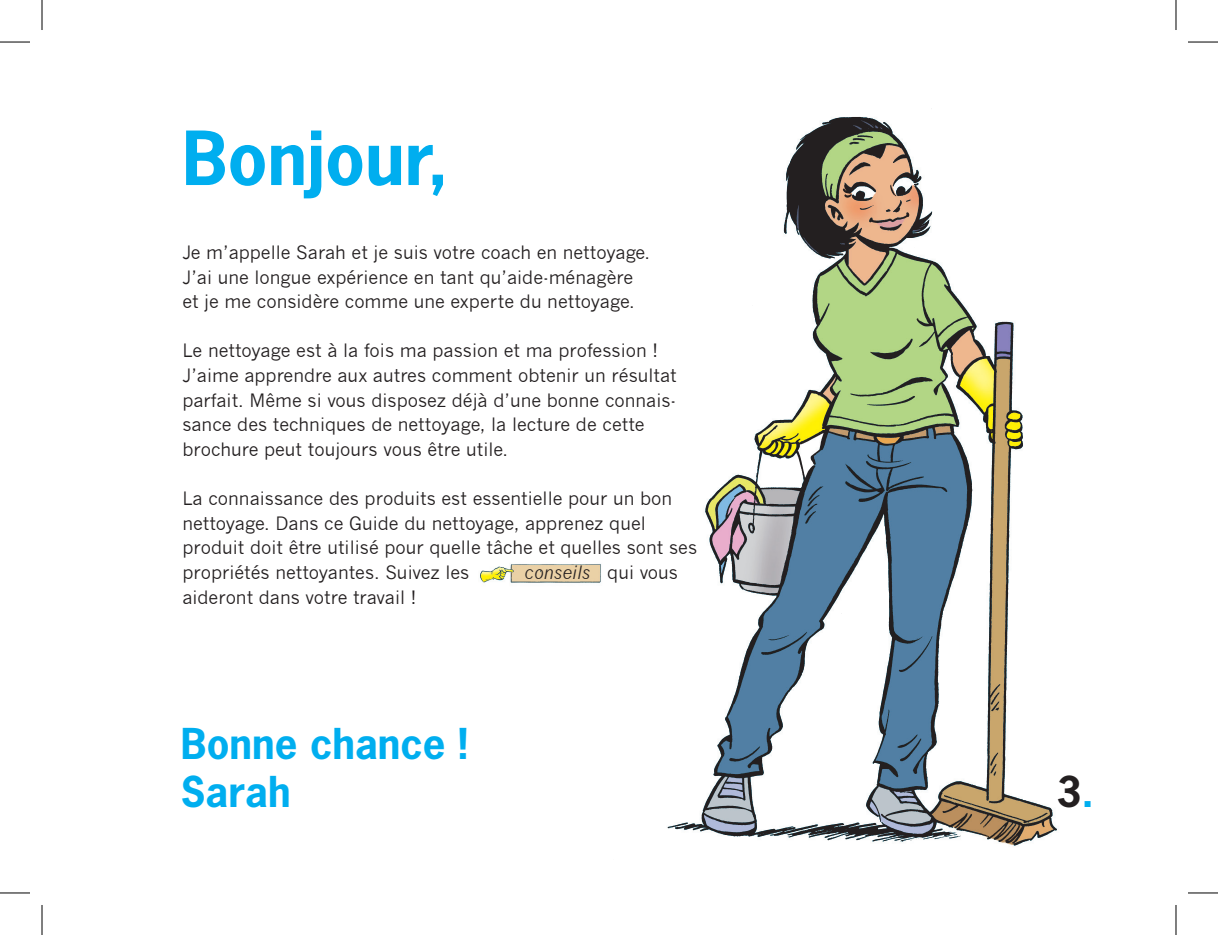
<style>
.page{position:relative;width:1218px;height:935px;background:#fff}
.page>*{position:absolute;margin:0;border:0;box-sizing:border-box;transform-origin:0 0}
.t1{font:700 70px "News Gothic Std";color:#00aeef}
.t2{font:700 40px/48px "News Gothic Std";color:#00aeef}
.t3{font:700 40px "News Gothic Std";color:#231f20}
.t4{font:18px/24.6px "News Gothic";color:#231f20}
.t5{font:italic 18px "News Gothic";color:#231f20}
.s1{font-style:normal}
.s2{color:#00aeef}
</style>
<div class="page">
<img style="left:667px;top:108px;width:390px;height:738px">
<img style="left:480px;top:564px;width:61px;height:19px">
<img style="left:541px;top:564px;width:60px;height:19px">
<hr style="left:0;top:42px;width:30px;height:1px;background:#000">
<hr style="left:1188px;top:42px;width:30px;height:1px;background:#000">
<hr style="left:0;top:892px;width:30px;height:1px;background:#000">
<hr style="left:1188px;top:892px;width:30px;height:1px;background:#000">
<hr style="left:42px;top:0;width:1px;height:30px;background:#000">
<hr style="left:42px;top:904px;width:1px;height:30px;background:#000">
<hr style="left:1176px;top:0;width:1px;height:30px;background:#000">
<hr style="left:1176px;top:904px;width:1px;height:30px;background:#000">
<h1 class="t1" style="left:182px;top:112px;width:268px">Bonjour,</h1>
<p class="t4" style="left:182px;top:240px;width:469px">Je m’appelle Sarah et je suis votre coach en nettoyage.<br>J’ai une longue expérience en tant qu’aide-ménagère et je me considère comme une experte du nettoyage.</p>
<p class="t4" style="left:182px;top:338px;width:496px">Le nettoyage est à la fois ma passion et ma profession !<br>J’aime apprendre aux autres comment obtenir un résultat parfait. Même si vous disposez déjà d’une bonne connais&shy;sance des techniques de nettoyage, la lecture de cette brochure peut toujours vous être utile.</p>
<p class="t4" style="left:182px;top:486px;width:516px">La connaissance des produits est essentielle pour un bon nettoyage. Dans ce Guide du nettoyage, apprenez quel produit doit être utilisé pour quelle tâche et quelles sont ses propriétés nettoyantes. Suivez les</p>
<p class="t5" style="left:524px;top:561px;width:155px">conseils <span class="s1">qui vous</span></p>
<p class="t4" style="left:182px;top:584px;width:236px">aideront dans votre travail !</p>
<h2 class="t2" style="left:181px;top:719px;width:289px">Bonne chance !<br>Sarah</h2>
<h2 class="t3" style="left:1056px;top:765px;width:39px">3<span class="s2">.</span></h2>
</div>
